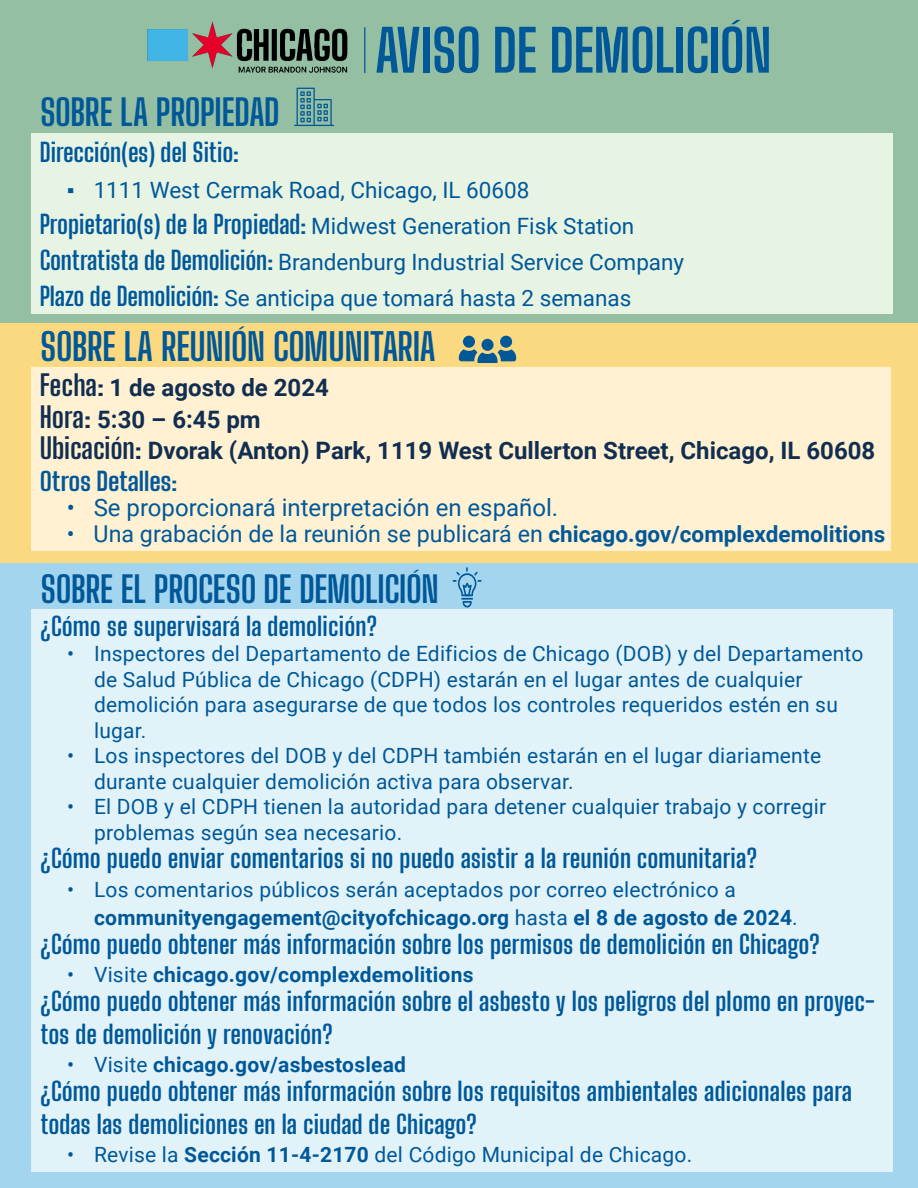
<style>
.page{position:relative;width:918px;height:1188px;background:#94bfa2}
.page>*{position:absolute;margin:0;border:0;box-sizing:border-box;transform-origin:0 0}
.t1{font:700 57.3px "Big Shoulders Display";letter-spacing:-.015em;color:#005899}
.t2{font:700 37.5px "Big Shoulders Display";letter-spacing:-.005em;color:#005899}
.t3{font:700 36px "Big Shoulders Display";letter-spacing:-.015em;color:#005899}
.t4{font:700 25.5px/33px "Big Shoulders Display";letter-spacing:.005em;color:#005899}
.t5{font:700 25.5px "Big Shoulders Text";letter-spacing:-.015em;color:#005899}
.t6{font:700 24px/31.5px "Roboto";color:#112e51}
.t7{font:24px "Roboto";color:#005899}
.t8{font:23.25px "Roboto";color:#005899}
.t9{font:22.5px/36px "Roboto";color:#005899}
.t10{font:21px/25.5px "Roboto";letter-spacing:.01em;color:#005899}
.t11{font:700 21px "Roboto";letter-spacing:.01em;color:#005899}
.s1{font-family:"Times New Roman"}
.s2{font-family:"Roboto";font-weight:400;font-size:22.5px}
.s3{font-family:"Big Shoulders Display";font-weight:700;font-size:25.5px}
.s4{font-family:"Big Shoulders Display";font-size:28.5px}
.s5{font-family:"Big Shoulders Display"}
.s6{font-weight:700;font-size:22.5px}
.s7{font-weight:700}
.s8{font-weight:400}
</style>
<div class="page">
<div style="left:31px;top:134px;width:861px;height:180px;background:#e7f4e4"></div>
<svg style="left:294px;top:88px;width:40px;height:38px"></svg>
<div style="left:0;top:562px;width:918px;height:626px;background:#a4d5ee"></div>
<div style="left:31px;top:610px;width:861px;height:562px;background:#e1f3f8"></div>
<div style="left:0;top:324px;width:918px;height:239px;background:#fad980"></div>
<div style="left:31px;top:367px;width:860px;height:184px;background:#fff1d2"></div>
<div style="left:463px;top:336px;width:12px;height:12px;background:#005899;border-radius:50%"></div>
<div style="left:500px;top:336px;width:12px;height:12px;background:#005899;border-radius:50%"></div>
<div style="left:482px;top:339px;width:12px;height:12px;background:#005899;border-radius:50%"></div>
<svg style="left:459px;top:349px;width:57px;height:13px"></svg>
<img style="left:147px;top:21px;width:201px;height:52px">
<hr style="left:364px;top:27px;width:2px;height:46px;background:#005899">
<svg style="left:453px;top:567px;width:29px;height:41px"></svg>
<h3 class="t3" style="left:40px;top:87px;width:241px">SOBRE LA PROPIEDAD</h3>
<h1 class="t1" style="left:375px;top:12px;width:398px">AVISO DE DEMOLICIÓN</h1>
<p class="t4" style="left:40px;top:136px;width:201px">Dirección(es) del Sitio:</p>
<p class="t9" style="left:67px;top:172px;width:464px"><span class="s1">▪</span> 1111 West Cermak Road, Chicago, IL 60608</p>
<p class="t4" style="left:40px;top:208px;width:596px">Propietario(s) de la Propiedad: <span class="s2">Midwest Generation Fisk Station</span></p>
<p class="t9" style="left:40px;top:244px;width:646px"><span class="s3">Contratista de Demolición:</span> Brandenburg Industrial Service Company<br><span class="s3">Plazo de Demolición:</span> Se anticipa que tomará hasta 2 semanas</p>
<h2 class="t2" style="left:40px;top:321px;width:397px">SOBRE LA REUNIÓN COMUNITARIA</h2>
<p class="t6" style="left:40px;top:371px;width:837px"><span class="s4">Fecha:</span> 1 de agosto de 2024<br><span class="s4">Hora:</span> 5:30 – 6:45 pm<br><span class="s4">Ubicación:</span> Dvorak (Anton) Park, 1119 West Cullerton Street, Chicago, IL 60608</p>
<p class="t5" style="left:40px;top:463px;width:139px">Otros Detalles<span class="s5">:</span></p>
<p class="t7" style="left:67px;top:491px;width:493px">• Se proporcionará interpretación en español.</p>
<p class="t8" style="left:67px;top:517px;width:820px">• Una grabación de la reunión se publicará en <span class="s6">chicago.gov/complexdemolitions</span></p>
<h3 class="t3" style="left:41px;top:565px;width:400px">SOBRE EL PROCESO DE DEMOLICIÓN</h3>
<p class="t4" style="left:40px;top:610px;width:339px">¿Cómo se supervisará la demolición?</p>
<p class="t10" style="left:94px;top:640px;width:771px;text-indent:-27px">• Inspectores del Departamento de Edificios de Chicago (DOB) y del Departamento de Salud Pública de Chicago (CDPH) estarán en el lugar antes de cualquier demolición para asegurarse de que todos los controles requeridos estén en su lugar.</p>
<p class="t10" style="left:94px;top:742px;width:729px;text-indent:-27px">• Los inspectores del DOB y del CDPH también estarán en el lugar diariamente durante cualquier demolición activa para observar.</p>
<p class="t10" style="left:94px;top:793px;width:734px;text-indent:-27px">• El DOB y el CDPH tienen la autoridad para detener cualquier trabajo y corregir problemas según sea necesario.</p>
<p class="t4" style="left:40px;top:842px;width:719px">¿Cómo puedo enviar comentarios si no puedo asistir a la reunión comunitaria?</p>
<p class="t10" style="left:94px;top:874px;width:705px;line-height:28.5px;text-indent:-27px">• Los comentarios públicos serán aceptados por correo electrónico a <span class="s7">communityengagement@cityofchicago.org</span> hasta <span class="s7">el 8 de agosto de 2024</span>.</p>
<p class="t4" style="left:40px;top:928px;width:781px">¿Cómo puedo obtener más información sobre los permisos de demolición en Chicago?</p>
<p class="t11" style="left:67px;top:960px;width:408px"><span class="s8">• Visite</span> chicago.gov/complexdemolitions</p>
<p class="t4" style="left:40px;top:985px;width:836px">¿Cómo puedo obtener más información sobre el asbesto y los peligros del plomo en proyec&shy;tos de demolición y renovación?</p>
<p class="t11" style="left:67px;top:1050px;width:340px"><span class="s8">• Visite</span> chicago.gov/asbestoslead</p>
<p class="t4" style="left:40px;top:1075px;width:814px">¿Cómo puedo obtener más información sobre los requisitos ambientales adicionales para todas las demoliciones en la ciudad de Chicago?</p>
<p class="t10" style="left:67px;top:1141px;width:627px">• Revise la <span class="s7">Sección 11-4-2170</span> del Código Municipal de Chicago.</p>
</div>
